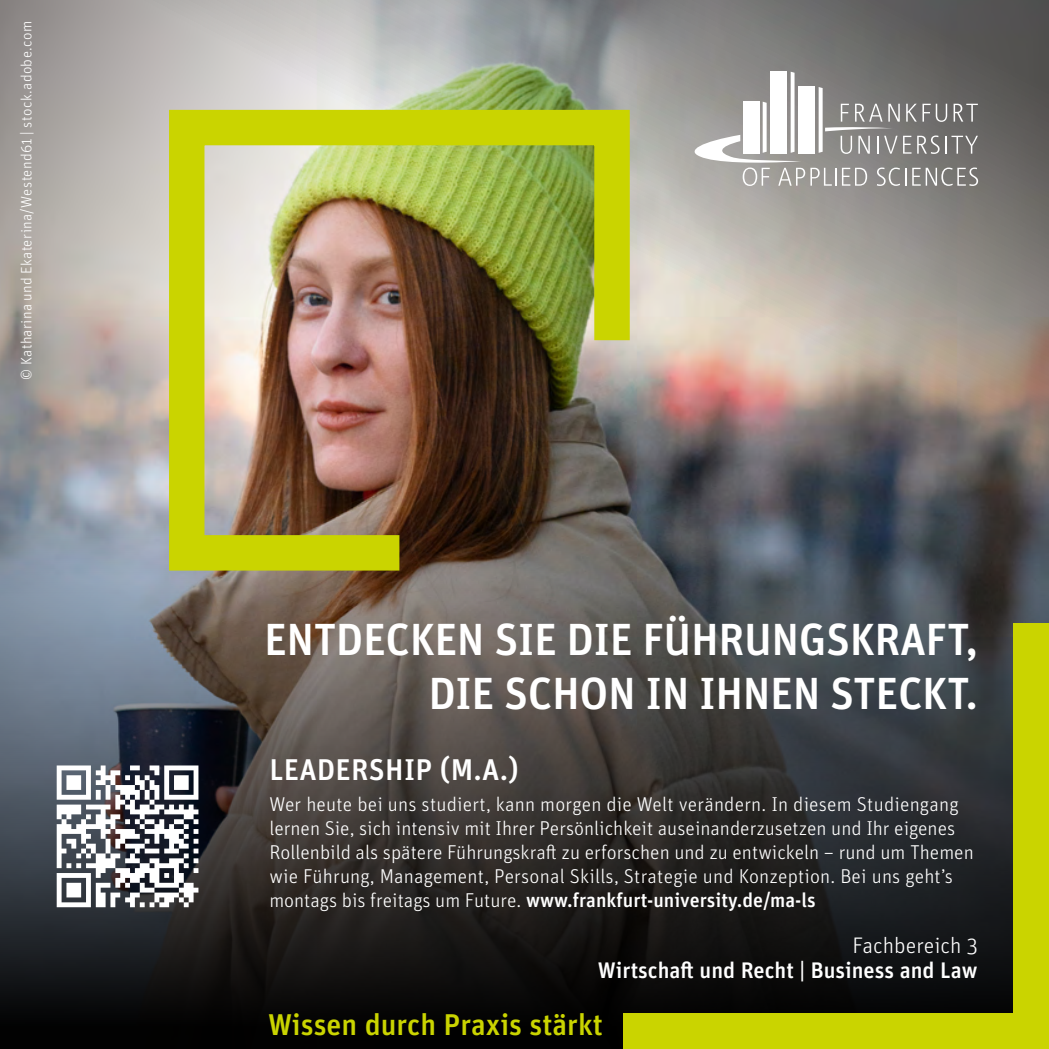
<style>
.page{position:relative;width:1049px;height:1049px;background:#fff}
.page>*{position:absolute;margin:0;border:0;box-sizing:border-box;transform-origin:0 0}
.t1{font:500 45px/54px "Unit Pro";letter-spacing:-.01em;color:#fff;text-align:right}
.t2{font:500 30px "Unit Pro";color:#cad400}
.t3{font:500 30px "Unit Pro";letter-spacing:.01em;color:#fff}
.t4{font:500 22.5px "Unit Pro";color:#fff}
.t5{font:300 22.5px "Unit Pro";color:#fff}
.t6{font:300 20px/24px "Unit Pro";color:#fff}
.t7{font:300 15px "Unit Pro";letter-spacing:.025em;color:#fff}
.s1{font-weight:500}
</style>
<div class="page">
<svg style="left:0;top:624px;width:1013px;height:425px;background:#323132"></svg>
<img style="left:0;top:0;width:1049px;height:624px">
<div style="left:624px;top:1013px;width:425px;height:36px;background:#cad400"></div>
<div style="left:1013px;top:624px;width:36px;height:425px;background:#cad400"></div>
<img style="left:151px;top:92px;width:496px;height:496px">
<div style="left:770px;top:71px;width:17px;height:83px;background:#fff"></div>
<svg style="left:685px;top:72px;width:293px;height:114px"></svg>
<svg style="left:57px;top:765px;width:141px;height:142px"></svg>
<p class="t7" style="left:17px;top:379px;width:360px;rotate:-90deg">© Katharina und Ekaterina/Westend61 | stock.adobe.com</p>
<h1 class="t1" style="left:264px;top:610px;width:715px">ENTDECKEN SIE DIE FÜHRUNGSKRAFT,<br>DIE SCHON IN IHNEN STECKT.</h1>
<h2 class="t3" style="left:269px;top:748px;width:251px">LEADERSHIP (M.A.)</h2>
<p class="t6" style="left:269px;top:792px;width:706px">Wer heute bei uns studiert, kann morgen die Welt verändern. In diesem Studiengang lernen Sie, sich intensiv mit Ihrer Persönlichkeit auseinanderzusetzen und Ihr eigenes Rollenbild als spätere Führungskraft zu erforschen und zu entwickeln – rund um Themen wie Führung, Management, Personal Skills, Strategie und Konzeption. Bei uns geht’s montags bis freitags um Future. <span class="s1">www.frankfurt-university.de/ma-ls</span></p>
<p class="t5" style="left:852px;top:931px;width:127px">Fachbereich 3</p>
<p class="t4" style="left:598px;top:954px;width:381px">Wirtschaft und Recht | Business and Law</p>
<h2 class="t2" style="left:268px;top:1003px;width:336px">Wissen durch Praxis stärkt</h2>
</div>
